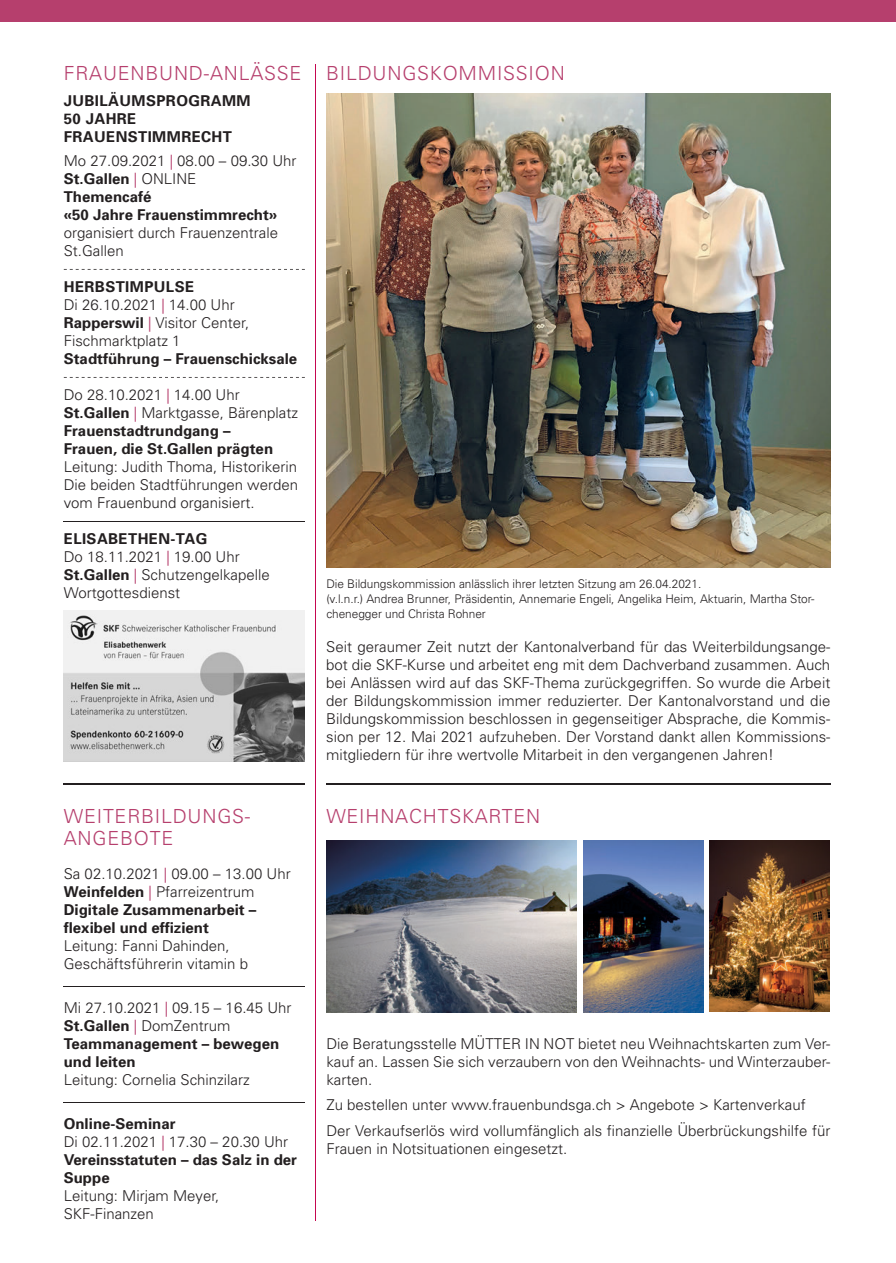
<style>
.page{position:relative;width:896px;height:1263px;background:#fff}
.page>*{position:absolute;margin:0;border:0;box-sizing:border-box;transform-origin:0 0}
.t1{font:300 19.5px/22.5px "Univers";letter-spacing:.04em;color:#b63f6d}
.t2{font:300 15px/18px "Univers";color:#231f20}
.t3{font:700 15px/18px "Univers";color:#231f20}
.t4{font:700 15px/18px "Univers";letter-spacing:.025em;color:#231f20}
.t5{font:300 12px/15px "Univers";letter-spacing:-.005em;color:#231f20}
.s1{font-weight:300}
.s2{font-family:"Frutiger";font-weight:300;color:#b63f6d}
.s3{font-weight:700}
.s4{font-family:"Frutiger";color:#b63f6d}
</style>
<div class="page">
<hr style="left:64px;top:783px;width:241px;height:1px;background:#231f20">
<svg style="left:64px;top:269px;width:241px;height:1px"></svg>
<svg style="left:64px;top:377px;width:241px;height:1px"></svg>
<hr style="left:64px;top:521px;width:241px;height:1px;background:#231f20">
<hr style="left:315px;top:64px;width:1px;height:1156px;background:#c50750">
<hr style="left:64px;top:986px;width:241px;height:1px;background:#231f20">
<hr style="left:64px;top:1102px;width:241px;height:1px;background:#231f20">
<img style="left:326px;top:94px;width:504px;height:474px">
<hr style="left:326px;top:783px;width:504px;height:1px;background:#231f20">
<img style="left:583px;top:840px;width:120px;height:172px">
<img style="left:327px;top:840px;width:249px;height:172px">
<img style="left:709px;top:840px;width:120px;height:172px">
<img style="left:64px;top:611px;width:240px;height:150px">
<div style="left:0;top:0;width:896px;height:21px;background:#b63f6d"></div>
<h1 class="t1" style="left:64px;top:61px;width:239px">FRAUENBUND-ANLÄSSE</h1>
<p class="t4" style="left:64px;top:91px;width:188px">JUBILÄUMSPROGRAMM<br>50 JAHRE<br>FRAUENSTIMMRECHT</p>
<p class="t3" style="left:64px;top:151px;width:234px"><span class="s1">Mo 27.09.2021</span> <span class="s2">|</span> <span class="s1">08.00 – 09.30 Uhr<br></span>St.Gallen <span class="s2">|</span> <span class="s1">ONLINE<br></span>Themencafé<br>«50 Jahre Frauenstimmrecht»</p>
<p class="t2" style="left:64px;top:223px;width:216px">organisiert durch Frauenzentrale<br>St.Gallen</p>
<p class="t2" style="left:64px;top:277px;width:187px"><span class="s3">HERBSTIMPULSE<br></span>Di 26.10.2021 <span class="s4">|</span> 14.00 Uhr<br><span class="s3">Rapperswil</span> <span class="s4">|</span> Visitor Center,<br>Fischmarktplatz 1</p>
<p class="t3" style="left:64px;top:349px;width:235px">Stadtführung – Frauenschicksale</p>
<p class="t3" style="left:64px;top:385px;width:236px"><span class="s1">Do 28.10.2021</span> <span class="s2">|</span> <span class="s1">14.00 Uhr<br></span>St.Gallen <span class="s2">|</span> <span class="s1">Marktgasse, Bärenplatz<br></span>Frauenstadtrundgang –<br>Frauen, die St.Gallen prägten</p>
<p class="t2" style="left:64px;top:457px;width:236px;text-align:justify">Leitung: Judith Thoma, Historikerin Die beiden Stadtführungen werden vom Frauenbund organisiert.</p>
<p class="t2" style="left:64px;top:529px;width:207px"><span class="s3">ELISABETHEN-TAG<br></span>Do 18.11.2021 <span class="s4">|</span> 19.00 Uhr<br><span class="s3">St.Gallen</span> <span class="s4">|</span> Schutzengelkapelle<br>Wortgottesdienst</p>
<h1 class="t1" style="left:64px;top:804px;width:188px">WEITERBILDUNGS-<br>ANGEBOTE</h1>
<p class="t3" style="left:64px;top:864px;width:228px"><span class="s1">Sa 02.10.2021</span> <span class="s2">|</span> <span class="s1">09.00 – 13.00 Uhr<br></span>Weinfelden <span class="s2">|</span> <span class="s1">Pfarreizentrum<br></span>Digitale Zusammenarbeit – flexibel und effizient</p>
<p class="t2" style="left:64px;top:936px;width:186px">Leitung: Fanni Dahinden,<br>Geschäftsführerin vitamin b</p>
<p class="t3" style="left:64px;top:998px;width:229px"><span class="s1">Mi 27.10.2021</span> <span class="s2">|</span> <span class="s1">09.15 – 16.45 Uhr<br></span>St.Gallen <span class="s2">|</span> <span class="s1">DomZentrum<br></span>Teammanagement – bewegen und leiten</p>
<p class="t2" style="left:64px;top:1070px;width:187px">Leitung: Cornelia Schinzilarz</p>
<p class="t3" style="left:64px;top:1114px;width:235px">Online-Seminar<br><span class="s1">Di 02.11.2021</span> <span class="s2">|</span> <span class="s1">17.30 – 20.30 Uhr<br></span>Vereinsstatuten – das Salz in der<br>Suppe</p>
<p class="t2" style="left:64px;top:1187px;width:157px">Leitung: Mirjam Meyer,<br>SKF-Finanzen</p>
<h1 class="t1" style="left:326px;top:61px;width:240px">BILDUNGSKOMMISSION</h1>
<p class="t5" style="left:326px;top:576px;width:490px">Die Bildungskommission anlässlich ihrer letzten Sitzung am 26.04.2021.<br>(v.l.n.r.) Andrea Brunner, Präsidentin, Annemarie Engeli, Angelika Heim, Aktuarin, Martha Stor&shy;chenegger und Christa Rohner</p>
<p class="t2" style="left:326px;top:637px;width:505px;text-align:justify">Seit geraumer Zeit nutzt der Kantonalverband für das Weiterbildungsange&shy;bot die SKF-Kurse und arbeitet eng mit dem Dachverband zusammen. Auch bei Anlässen wird auf das SKF-Thema zurückgegriffen. So wurde die Arbeit der Bildungskommission immer reduzierter. Der Kantonalvorstand und die Bildungskommission beschlossen in gegenseitiger Absprache, die Kommis&shy;sion per 12. Mai 2021 aufzuheben. Der Vorstand dankt allen Kommissions&shy;mitgliedern für ihre wertvolle Mitarbeit in den vergangenen Jahren!</p>
<h1 class="t1" style="left:326px;top:804px;width:215px">WEIHNACHTSKARTEN</h1>
<p class="t2" style="left:326px;top:1034px;width:505px;text-align:justify">Die Beratungsstelle MÜTTER IN NOT bietet neu Weihnachtskarten zum Ver&shy;kauf an. Lassen Sie sich verzaubern von den Weihnachts- und Winterzauber&shy;karten.</p>
<p class="t2" style="left:326px;top:1092px;width:505px;line-height:25.5px">Zu bestellen unter www.frauenbundsga.ch &gt; Angebote &gt; Kartenverkauf<br>Der Verkaufserlös wird vollumfänglich als finanzielle Überbrückungshilfe für</p>
<p class="t2" style="left:326px;top:1139px;width:242px">Frauen in Notsituationen eingesetzt.</p>
</div>
